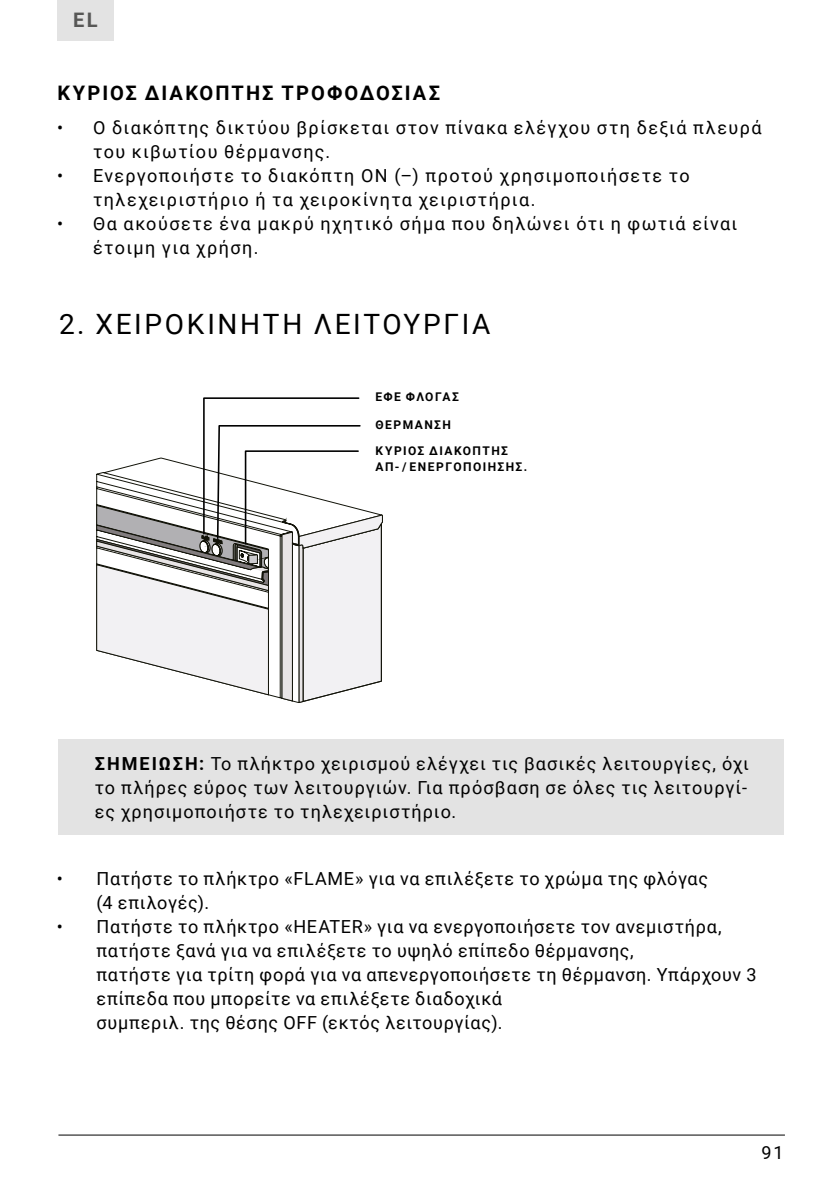
<style>
.page{position:relative;width:840px;height:1191px;background:#fff}
.page>*{position:absolute;margin:0;border:0;box-sizing:border-box;transform-origin:0 0}
.t1{font:28px "Roboto";letter-spacing:.095em;color:#000}
.t2{font:700 20px "Roboto";letter-spacing:.105em;color:#000}
.t3{font:700 20px "Roboto";color:#575756}
.t4{font:18px/24px "Roboto";letter-spacing:.035em;color:#000}
.t5{font:18px/24px "Roboto";letter-spacing:.075em;color:#000}
.t6{font:18px/24px "Roboto";letter-spacing:.055em;color:#000;text-align:justify}
.t7{font:700 12px/16px "Roboto";letter-spacing:.12em;color:#000}
.s1{font-weight:700}
</style>
<div class="page">
<div style="left:57px;top:0;width:56px;height:41px;background:#e3e3e3"></div>
<hr style="left:58px;top:1134px;width:726px;height:1px;background:#000">
<div style="left:58px;top:739px;width:724px;height:95px;background:#e3e3e3"></div>
<svg style="left:96px;top:397px;width:286px;height:306px"></svg>
<p class="t3" style="left:73px;top:6px;width:26px">EL</p>
<p class="t2" style="left:57px;top:79px;width:384px">ΚΥΡΙΟΣ ΔΙΑΚΟΠΤΗΣ ΤΡΟΦΟΔΟΣΙΑΣ</p>
<p class="t5" style="left:93px;top:115px;width:669px;text-indent:-36px">• Ο διακόπτης δικτύου βρίσκεται στον πίνακα ελέγχου στη δεξιά πλευρά του κιβωτίου θέρμανσης.</p>
<p class="t5" style="left:93px;top:163px;width:597px;text-indent:-36px">• Ενεργοποιήστε το διακόπτη ON (–) προτού χρησιμοποιήσετε το τηλεχειριστήριο ή τα χειροκίνητα χειριστήρια.</p>
<p class="t5" style="left:93px;top:211px;width:645px;text-indent:-36px">• Θα ακούσετε ένα μακρύ ηχητικό σήμα που δηλώνει ότι η φωτιά είναι έτοιμη για χρήση.</p>
<h1 class="t1" style="left:59px;top:304px;width:432px">2. ΧΕΙ ΡΟΚΙ ΝΗΤΗ ΛΕΙΤΟΥΡΓΙΑ</h1>
<p class="t7" style="left:375px;top:388px;width:85px">ΕΦΈ ΦΛΌΓΑΣ</p>
<p class="t7" style="left:375px;top:416px;width:77px">ΘΈΡΜΑΝΣΗ</p>
<p class="t7" style="left:375px;top:442px;width:153px">ΚΎΡΙΟΣ ΔΙΑΚΌΠΤΗΣ<br>ΑΠ- / ΕΝΕΡΓΟΠΟΊΗΣΗΣ.</p>
<p class="t6" style="left:95px;top:750px;width:655px"><span class="s1">ΣΗΜΕΊ ΩΣΗ:</span> Το πλήκτρο χειρισμού ελέγχει τις βασικές λειτουργίες, όχι το πλήρες εύρος των λειτουργιών. Για πρόσβαση σε όλες τις λειτουργί&shy;ες χρησιμοποιήστε το τηλεχειριστήριο.</p>
<p class="t4" style="left:96px;top:866px;width:613px;text-indent:-40px">• Πατήστε το πλήκτρο «FLAME» για να επιλέξετε το χρώμα της φλόγας (4 επιλογές).</p>
<p class="t4" style="left:96px;top:914px;width:661px;text-indent:-40px">• Πατήστε το πλήκτρο «HEATER» για να ενεργοποιήσετε τον ανεμιστήρα, πατήστε ξανά για να επιλέξετε το υψηλό επίπεδο θέρμανσης,<br>πατήστε για τρίτη φορά για να απενεργοποιήσετε τη θέρμανση. Υπάρχουν 3 επίπεδα που μπορείτε να επιλέξετε διαδοχικά<br>συμπεριλ. της θέσης OFF (εκτός λειτουργίας).</p>
<p class="t6" style="left:761px;top:1140px;width:24px">91</p>
</div>
